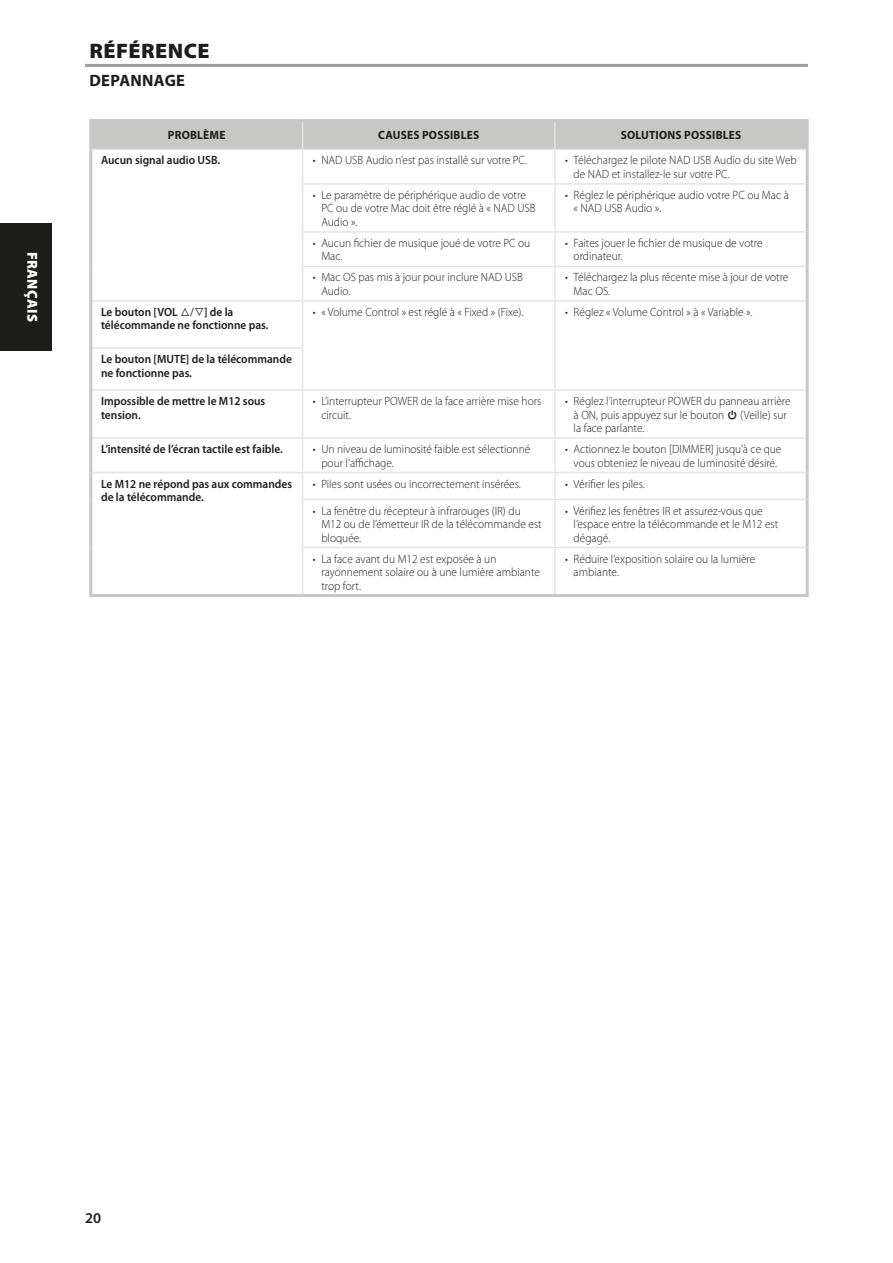
<style>
.page{position:relative;width:893px;height:1263px;background:#fff}
.page>*{position:absolute;margin:0;border:0;box-sizing:border-box;transform-origin:0 0}
.Body_copy_-_header{font:900 21px "Myriad Pro";letter-spacing:.02em;color:#1d1d1b;scale:1.05 1}
.Body_copy_-_header-2{font:700 16.5px "Myriad Pro";letter-spacing:.02em;color:#1d1d1b}
.t1{font:600 15px "Myriad Pro";color:#1d1d1b}
.t2{font:900 14.4px "Myriad Pro";letter-spacing:.02em;color:#fff}
.t3{font:300 12px/13.5px "Myriad Pro";color:#1d1d1b;scale:.95 1}
.Troubleshooting_-_sy{font:600 12px/13.5px "Myriad Pro";color:#1d1d1b;scale:.95 1}
.Troubleshooting_-_he{font:700 12px "Myriad Pro";letter-spacing:.02em;color:#1d1d1b;scale:.95 1}
</style>
<div class="page">
<hr style="left:89px;top:119px;width:214px;height:3px;background:#c7c7c6">
<hr style="left:89px;top:122px;width:3px;height:27px;background:#c7c7c6">
<hr style="left:303px;top:119px;width:252px;height:3px;background:#c7c7c6">
<hr style="left:555px;top:119px;width:254px;height:3px;background:#c7c7c6">
<hr style="left:806px;top:122px;width:3px;height:27px;background:#c7c7c6">
<hr style="left:89px;top:149px;width:3px;height:35px;background:#c7c7c6">
<hr style="left:89px;top:184px;width:3px;height:48px;background:#c7c7c6">
<hr style="left:89px;top:232px;width:3px;height:34px;background:#c7c7c6">
<hr style="left:89px;top:266px;width:3px;height:35px;background:#c7c7c6">
<hr style="left:806px;top:149px;width:3px;height:35px;background:#c7c7c6">
<hr style="left:806px;top:184px;width:3px;height:48px;background:#c7c7c6">
<hr style="left:806px;top:232px;width:3px;height:34px;background:#c7c7c6">
<hr style="left:806px;top:266px;width:3px;height:35px;background:#c7c7c6">
<hr style="left:89px;top:301px;width:3px;height:47px;background:#c7c7c6">
<hr style="left:806px;top:301px;width:3px;height:47px;background:#c7c7c6">
<hr style="left:806px;top:348px;width:3px;height:42px;background:#c7c7c6">
<hr style="left:89px;top:348px;width:3px;height:42px;background:#c7c7c6">
<hr style="left:89px;top:390px;width:3px;height:48px;background:#c7c7c6">
<hr style="left:806px;top:390px;width:3px;height:48px;background:#c7c7c6">
<hr style="left:89px;top:438px;width:3px;height:34px;background:#c7c7c6">
<hr style="left:806px;top:438px;width:3px;height:34px;background:#c7c7c6">
<hr style="left:89px;top:472px;width:3px;height:27px;background:#c7c7c6">
<hr style="left:89px;top:499px;width:3px;height:48px;background:#c7c7c6">
<hr style="left:89px;top:547px;width:3px;height:47px;background:#c7c7c6">
<hr style="left:89px;top:594px;width:214px;height:3px;background:#c7c7c6">
<hr style="left:806px;top:472px;width:3px;height:27px;background:#c7c7c6">
<hr style="left:806px;top:499px;width:3px;height:48px;background:#c7c7c6">
<hr style="left:806px;top:547px;width:3px;height:47px;background:#c7c7c6">
<hr style="left:303px;top:594px;width:252px;height:3px;background:#c7c7c6">
<hr style="left:555px;top:594px;width:254px;height:3px;background:#c7c7c6">
<div style="left:92px;top:122px;width:714px;height:27px;background:#c7c7c6"></div>
<hr style="left:554px;top:122px;width:2px;height:27px;background:#e4e4e3">
<hr style="left:92px;top:149px;width:211px;height:1px;background:#e4e4e3">
<hr style="left:303px;top:149px;width:252px;height:1px;background:#e4e4e3">
<hr style="left:302px;top:150px;width:1px;height:33px;background:#e4e4e3">
<hr style="left:555px;top:149px;width:251px;height:1px;background:#e4e4e3">
<hr style="left:302px;top:183px;width:253px;height:2px;background:#e4e4e3">
<hr style="left:302px;top:185px;width:1px;height:46px;background:#e4e4e3">
<hr style="left:555px;top:183px;width:251px;height:2px;background:#e4e4e3">
<hr style="left:302px;top:231px;width:253px;height:2px;background:#e4e4e3">
<hr style="left:302px;top:233px;width:1px;height:33px;background:#e4e4e3">
<hr style="left:555px;top:231px;width:251px;height:2px;background:#e4e4e3">
<hr style="left:554px;top:150px;width:2px;height:33px;background:#e4e4e3">
<hr style="left:554px;top:185px;width:2px;height:46px;background:#e4e4e3">
<hr style="left:554px;top:233px;width:2px;height:33px;background:#e4e4e3">
<hr style="left:302px;top:266px;width:253px;height:1px;background:#e4e4e3">
<hr style="left:302px;top:267px;width:1px;height:33px;background:#e4e4e3">
<hr style="left:555px;top:266px;width:251px;height:1px;background:#e4e4e3">
<hr style="left:554px;top:267px;width:2px;height:33px;background:#e4e4e3">
<hr style="left:92px;top:300px;width:211px;height:2px;background:#e4e4e3">
<hr style="left:303px;top:300px;width:252px;height:2px;background:#e4e4e3">
<hr style="left:302px;top:302px;width:1px;height:45px;background:#e4e4e3">
<hr style="left:555px;top:300px;width:251px;height:2px;background:#e4e4e3">
<hr style="left:554px;top:302px;width:2px;height:46px;background:#e4e4e3">
<hr style="left:554px;top:348px;width:2px;height:41px;background:#e4e4e3">
<hr style="left:92px;top:347px;width:211px;height:2px;background:#e4e4e3">
<hr style="left:302px;top:349px;width:1px;height:40px;background:#e4e4e3">
<hr style="left:92px;top:389px;width:211px;height:2px;background:#e4e4e3">
<hr style="left:303px;top:389px;width:252px;height:2px;background:#e4e4e3">
<hr style="left:302px;top:391px;width:1px;height:46px;background:#e4e4e3">
<hr style="left:555px;top:389px;width:251px;height:2px;background:#e4e4e3">
<hr style="left:92px;top:437px;width:211px;height:2px;background:#e4e4e3">
<hr style="left:303px;top:437px;width:252px;height:2px;background:#e4e4e3">
<hr style="left:302px;top:439px;width:1px;height:33px;background:#e4e4e3">
<hr style="left:555px;top:437px;width:251px;height:2px;background:#e4e4e3">
<hr style="left:554px;top:391px;width:2px;height:46px;background:#e4e4e3">
<hr style="left:554px;top:439px;width:2px;height:33px;background:#e4e4e3">
<hr style="left:92px;top:472px;width:211px;height:1px;background:#e4e4e3">
<hr style="left:303px;top:472px;width:252px;height:1px;background:#e4e4e3">
<svg style="left:302px;top:473px;width:1px;height:26px"></svg>
<hr style="left:555px;top:472px;width:251px;height:1px;background:#e4e4e3">
<hr style="left:302px;top:499px;width:253px;height:1px;background:#e4e4e3">
<hr style="left:302px;top:500px;width:1px;height:47px;background:#e4e4e3">
<hr style="left:555px;top:499px;width:251px;height:1px;background:#e4e4e3">
<hr style="left:302px;top:547px;width:253px;height:1px;background:#e4e4e3">
<hr style="left:302px;top:548px;width:1px;height:46px;background:#e4e4e3">
<hr style="left:555px;top:547px;width:251px;height:1px;background:#e4e4e3">
<hr style="left:554px;top:473px;width:2px;height:26px;background:#e4e4e3">
<hr style="left:554px;top:500px;width:2px;height:47px;background:#e4e4e3">
<hr style="left:554px;top:548px;width:2px;height:46px;background:#e4e4e3">
<hr style="left:85px;top:64px;width:723px;height:3px;background:#9d9d9d">
<div style="left:0;top:223px;width:51px;height:127px;background:#1d1d1b"></div>
<p class="t2" style="left:42px;top:252px;width:71px;rotate:90deg">FRANÇAIS</p>
<p class="Body_copy_-_header" style="left:90px;top:37px;width:116px">RÉFÉRENCE</p>
<p class="Body_copy_-_header-2" style="left:89px;top:70px;width:97px">DEPANNAGE</p>
<p class="Troubleshooting_-_he" style="left:168px;top:128px;width:62px">PROBLÈME</p>
<p class="Troubleshooting_-_he" style="left:378px;top:128px;width:108px">CAUSES POSSIBLES</p>
<p class="Troubleshooting_-_he" style="left:621px;top:128px;width:129px">SOLUTIONS POSSIBLES</p>
<p class="Troubleshooting_-_sy" style="left:101px;top:153px;width:127px">Aucun signal audio USB.</p>
<p class="t3" style="left:313px;top:153px;width:227px">• NAD USB Audio n’est pas installé sur votre PC.</p>
<p class="t3" style="left:574px;top:153px;width:236px;text-indent:-9px">• Téléchargez le pilote NAD USB Audio du site Web de NAD et installez-le sur votre PC.</p>
<p class="t3" style="left:321px;top:188px;width:227px;text-indent:-9px">• Le paramètre de périphérique audio de votre<br>PC ou de votre Mac doit être réglé à « NAD USB<br>Audio ».</p>
<p class="t3" style="left:574px;top:188px;width:228px;text-indent:-9px">• Réglez le périphérique audio votre PC ou Mac à « NAD USB Audio ».</p>
<p class="t3" style="left:321px;top:236px;width:221px;text-indent:-9px">• Aucun fichier de musique joué de votre PC ou<br>Mac.</p>
<p class="t3" style="left:574px;top:236px;width:200px;text-indent:-9px">• Faites jouer le fichier de musique de votre ordinateur.</p>
<p class="t3" style="left:321px;top:270px;width:214px;text-indent:-9px">• Mac OS pas mis à jour pour inclure NAD USB<br>Audio.</p>
<p class="t3" style="left:574px;top:270px;width:228px;text-indent:-9px">• Téléchargez la plus récente mise à jour de votre<br>Mac OS.</p>
<p class="Troubleshooting_-_sy" style="left:101px;top:305px;width:82px">Le bouton [VOL</p>
<p class="Troubleshooting_-_sy" style="left:101px;top:305px;width:178px;text-indent:103px">] de la télécommande ne fonctionne pas.</p>
<p class="t3" style="left:313px;top:305px;width:223px">• « Volume Control » est réglé à « Fixed » (Fixe).</p>
<p class="t3" style="left:565px;top:305px;width:199px">• Réglez « Volume Control » à « Variable ».</p>
<p class="Troubleshooting_-_sy" style="left:101px;top:352px;width:202px">Le bouton [MUTE] de la télécommande ne fonctionne pas.</p>
<p class="Troubleshooting_-_sy" style="left:101px;top:394px;width:174px">Impossible de mettre le M12 sous tension.</p>
<p class="t3" style="left:321px;top:394px;width:233px;text-indent:-9px">• L’interrupteur POWER de la face arrière mise hors circuit.</p>
<p class="t3" style="left:574px;top:394px;width:230px;text-indent:-9px">• Réglez l’interrupteur POWER du panneau arrière à ON, puis appuyez sur le bouton □ (Veille) sur la face parlante.</p>
<p class="Troubleshooting_-_sy" style="left:101px;top:442px;width:193px">L’intensité de l’écran tactile est faible.</p>
<p class="t3" style="left:321px;top:442px;width:222px;text-indent:-9px">• Un niveau de luminosité faible est sélectionné pour l’affichage.</p>
<p class="t3" style="left:565px;top:442px;width:229px;text-align:center">• Actionnez le bouton [DIMMER] jusqu’à ce que vous obteniez le niveau de luminosité désiré.</p>
<p class="Troubleshooting_-_sy" style="left:101px;top:476px;width:203px">Le M12 ne répond pas aux commandes de la télécommande.</p>
<p class="t3" style="left:313px;top:477px;width:220px">• Piles sont usées ou incorrectement insérées.</p>
<p class="t3" style="left:565px;top:477px;width:85px">• Vérifier les piles.</p>
<p class="t3" style="left:321px;top:504px;width:234px;text-indent:-9px">• La fenêtre du récepteur à infrarouges (IR) du<br>M12 ou de l’émetteur IR de la télécommande est bloquée.</p>
<p class="t3" style="left:574px;top:504px;width:217px;text-indent:-9px">• Vérifiez les fenêtres IR et assurez-vous que l’espace entre la télécommande et le M12 est dégagé.</p>
<p class="t3" style="left:321px;top:552px;width:232px;text-indent:-9px">• La face avant du M12 est exposée à un rayonnement solaire ou à une lumière ambiante trop fort.</p>
<p class="t3" style="left:574px;top:552px;width:193px;text-indent:-9px">• Réduire l’exposition solaire ou la lumière ambiante.</p>
<p class="t1" style="left:85px;top:1208px;width:18px">20</p>
</div>
